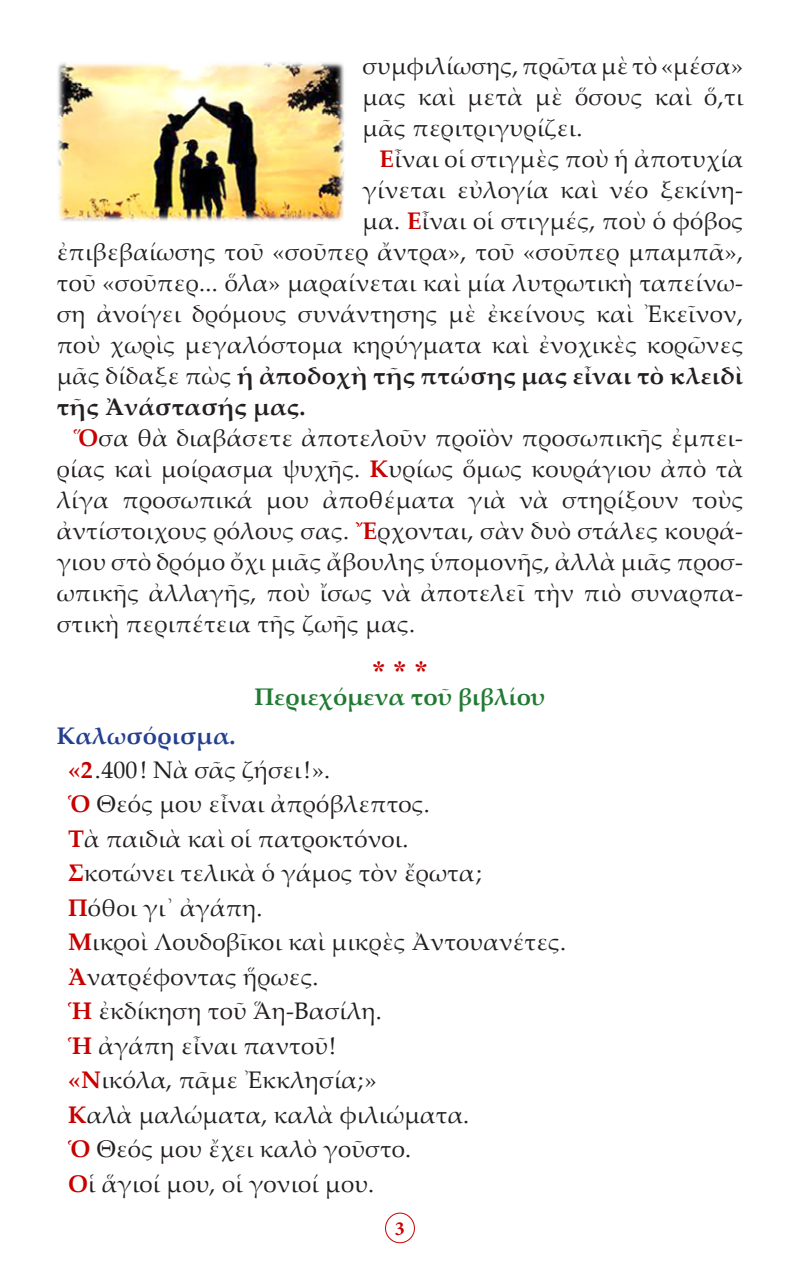
<style>
.page{position:relative;width:800px;height:1270px;background:#fff}
.page>*{position:absolute;margin:0;border:0;box-sizing:border-box;transform-origin:0 0}
.t1{font:28px "CTOS New Times Bold Test 1";color:#c80000}
.t2{font:24px/31px "Palatino Linotype";letter-spacing:.015em;color:#231f20}
.t3{font:700 24px "Palatino Linotype";letter-spacing:.015em;color:#231f20}
.t4{font:700 24px "Palatino Linotype";color:#207a31}
.t5{font:700 24px "Palatino Linotype";letter-spacing:.01em;color:#253f8e}
.t6{font:700 20px "Minion Pro";color:#c80000}
.s1{font-weight:700;color:#c80000}
.s2{font-weight:400}
</style>
<div class="page">
<div style="left:385px;top:1213px;width:30px;height:30px;border:1px solid #c80000;border-radius:50%"></div>
<img style="left:58px;top:62px;width:286px;height:159px">
<p class="t2" style="left:363px;top:50px;width:382px">συμφιλίωσης, πρῶτα μὲ τὸ «μέσα»</p>
<p class="t2" style="left:363px;top:81px;width:382px">μας καὶ μετὰ μὲ ὅσους καὶ ὅ,τι μᾶς περιτριγυρίζει.</p>
<p class="t2" style="left:380px;top:143px;width:365px"><span class="s1">Ε</span>ἶναι οἱ στιγμὲς ποὺ ἡ ἀποτυχία</p>
<p class="t2" style="left:363px;top:174px;width:382px">γίνεται εὐλογία καὶ νέο ξεκίνη-</p>
<p class="t2" style="left:363px;top:205px;width:382px">μα. <span class="s1">Ε</span>ἶναι οἱ στιγμές, ποὺ ὁ φόβος</p>
<p class="t2" style="left:57px;top:236px;width:688px">ἐπιβεβαίωσης τοῦ «σοῦπερ ἄντρα», τοῦ «σοῦπερ μπαμπᾶ»,</p>
<p class="t2" style="left:57px;top:267px;width:688px">τοῦ «σοῦπερ... ὅλα» μαραίνεται καὶ μία λυτρωτικὴ ταπείνω-</p>
<p class="t2" style="left:57px;top:298px;width:688px">ση ἀνοίγει δρόμους συνάντησης μὲ ἐκείνους καὶ Ἐκεῖνον,</p>
<p class="t2" style="left:57px;top:329px;width:688px">ποὺ χωρὶς μεγαλόστομα κηρύγματα καὶ ἐνοχικὲς κορῶνες</p>
<p class="t3" style="left:57px;top:359px;width:688px"><span class="s2">μᾶς δίδαξε πὼς</span> ἡ ἀποδοχὴ τῆς πτώσης μας εἶναι τὸ κλειδὶ</p>
<p class="t3" style="left:57px;top:390px;width:250px">τῆς Ἀνάστασής μας.</p>
<p class="t2" style="left:57px;top:422px;width:688px;text-align:justify;text-indent:17px"><span class="s1">Ὅ</span>σα θὰ διαβάσετε ἀποτελοῦν προϊὸν προσωπικῆς ἐμπει&shy;ρίας καὶ μοίρασμα ψυχῆς. <span class="s1">Κ</span>υρίως ὅμως κουράγιου ἀπὸ τὰ λίγα προσωπικά μου ἀποθέματα γιὰ νὰ στηρίξουν τοὺς ἀντίστοιχους ρόλους σας. <span class="s1">Ἔ</span>ρχονται, σὰν δυὸ στάλες κουρά&shy;γιου στὸ δρόμο ὄχι μιᾶς ἄβουλης ὑπομονῆς, ἀλλὰ μιᾶς προσ-</p>
<p class="t2" style="left:57px;top:577px;width:688px">ωπικῆς ἀλλαγῆς, ποὺ ἴσως νὰ ἀποτελεῖ τὴν πιὸ συναρπα&shy;στικὴ περιπέτεια τῆς ζωῆς μας.</p>
<p class="t1" style="left:372px;top:655px;width:57px">* * *</p>
<p class="t4" style="left:255px;top:680px;width:292px">Περιεχόμενα τοῦ βιβλίου</p>
<p class="t5" style="left:57px;top:718px;width:180px">Καλωσόρισμα.</p>
<p class="t2" style="left:68px;top:753px;width:264px"><span class="s1">«2</span>.400! Νὰ σᾶς ζήσει!».</p>
<p class="t2" style="left:68px;top:788px;width:363px"><span class="s1">Ὁ</span> Θεός μου εἶναι ἀπρόβλεπτος.</p>
<p class="t2" style="left:68px;top:822px;width:342px"><span class="s1">Τ</span>ὰ παιδιὰ καὶ οἱ πατροκτόνοι.</p>
<p class="t2" style="left:68px;top:857px;width:415px"><span class="s1">Σ</span>κοτώνει τελικὰ ὁ γάμος τὸν ἔρωτα;</p>
<p class="t2" style="left:68px;top:891px;width:196px"><span class="s1">Π</span>όθοι γι᾿ ἀγάπη.</p>
<p class="t2" style="left:68px;top:926px;width:499px"><span class="s1">Μ</span>ικροὶ Λουδοβῖκοι καὶ μικρὲς Ἀντουανέτες.</p>
<p class="t2" style="left:68px;top:960px;width:252px"><span class="s1">Ἀ</span>νατρέφοντας ἥρωες.</p>
<p class="t2" style="left:68px;top:995px;width:315px"><span class="s1">Ἡ</span> ἐκδίκηση τοῦ Ἅη-Βασίλη.</p>
<p class="t2" style="left:68px;top:1029px;width:269px"><span class="s1">Ἡ</span> ἀγάπη εἶναι παντοῦ!</p>
<p class="t2" style="left:68px;top:1064px;width:310px"><span class="s1">«Ν</span>ικόλα, πᾶμε Ἐκκλησία;»</p>
<p class="t2" style="left:68px;top:1098px;width:403px"><span class="s1">Κ</span>αλὰ μαλώματα, καλὰ φιλιώματα.</p>
<p class="t2" style="left:68px;top:1132px;width:345px"><span class="s1">Ὁ</span> Θεός μου ἔχει καλὸ γοῦστο.</p>
<p class="t2" style="left:68px;top:1167px;width:308px"><span class="s1">Ο</span>ἱ ἅγιοί μου, οἱ γονιοί μου.</p>
<p class="t6" style="left:395px;top:1214px;width:11px">3</p>
</div>
